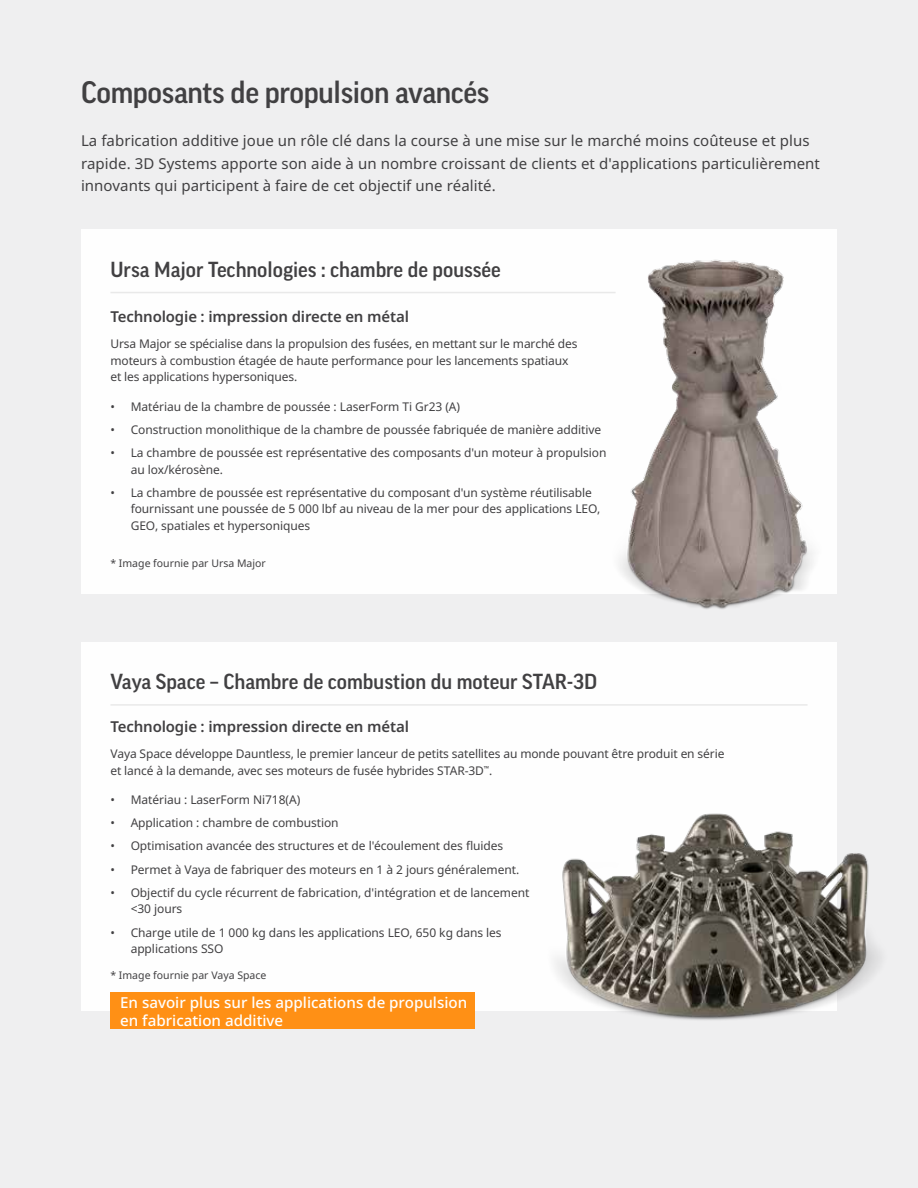
<style>
.page{position:relative;width:918px;height:1188px;background:#efeff0}
.page>*{position:absolute;margin:0;border:0;box-sizing:border-box;transform-origin:0 0}
.t1{font:500 30px "Good Pro";letter-spacing:-.01em;color:#414042}
.t2{font:500 21px "Good Pro";color:#414042}
.t3{font:500 15.15px/18px "Noto Sans";color:#fff}
.t4{font:15px/22.5px "Noto Sans";letter-spacing:.005em;color:#414042}
.t5{font:600 15px "Noto Sans";letter-spacing:-.01em;color:#414042}
.t6{font:12px/16.5px "Noto Sans";letter-spacing:-.005em;color:#414042}
.t7{font:10.5px "Noto Sans";color:#414042}
</style>
<div class="page">
<div style="left:81px;top:642px;width:756px;height:369px;background:#fefefe"></div>
<div style="left:81px;top:229px;width:756px;height:365px;background:#fefefe"></div>
<img style="left:555px;top:813px;width:326px;height:207px">
<hr style="left:110px;top:292px;width:506px;height:1px;background:#bbb">
<hr style="left:110px;top:704px;width:698px;height:2px;background:#bbb">
<div style="left:110px;top:993px;width:365px;height:36px;background:#ff9015"></div>
<img style="left:585px;top:259px;width:228px;height:350px">
<h1 class="t1" style="left:81px;top:75px;width:410px">Composants de propulsion avancés</h1>
<p class="t4" style="left:81px;top:129px;width:741px">La fabrication additive joue un rôle clé dans la course à une mise sur le marché moins coûteuse et plus rapide. 3D Systems apporte son aide à un nombre croissant de clients et d'applications particulièrement innovants qui participent à faire de cet objectif une réalité.</p>
<h2 class="t2" style="left:110px;top:258px;width:392px">Ursa Major Technologies : chambre de poussée</h2>
<p class="t5" style="left:110px;top:306px;width:300px">Technologie : impression directe en métal</p>
<p class="t6" style="left:110px;top:336px;width:469px">Ursa Major se spécialise dans la propulsion des fusées, en mettant sur le marché des moteurs à combustion étagée de haute performance pour les lancements spatiaux et les applications hypersoniques.</p>
<p class="t6" style="left:110px;top:398px;width:351px">• Matériau de la chambre de poussée : LaserForm Ti Gr23 (A)</p>
<p class="t6" style="left:110px;top:421px;width:492px">• Construction monolithique de la chambre de poussée fabriquée de manière additive</p>
<p class="t6" style="left:131px;top:444px;width:477px;text-indent:-20px">• La chambre de poussée est représentative des composants d'un moteur à propulsion au lox/kérosène.</p>
<p class="t6" style="left:131px;top:484px;width:471px;text-indent:-20px">• La chambre de poussée est représentative du composant d'un système réutilisable fournissant une poussée de 5 000 lbf au niveau de la mer pour des applications LEO,<br>GEO, spatiales et hypersoniques</p>
<p class="t7" style="left:110px;top:556px;width:157px">* Image fournie par Ursa Major</p>
<h2 class="t2" style="left:110px;top:669px;width:488px">Vaya Space – Chambre de combustion du moteur STAR-3D</h2>
<p class="t5" style="left:110px;top:716px;width:300px">Technologie : impression directe en métal</p>
<p class="t6" style="left:110px;top:745px;width:616px">Vaya Space développe Dauntless, le premier lanceur de petits satellites au monde pouvant être produit en série et lancé à la demande, avec ses moteurs de fusée hybrides STAR-3D<sup>™</sup>.</p>
<p class="t6" style="left:110px;top:791px;width:191px">• Matériau : LaserForm Ni718(A)</p>
<p class="t6" style="left:110px;top:814px;width:230px">• Application : chambre de combustion</p>
<p class="t6" style="left:110px;top:838px;width:394px">• Optimisation avancée des structures et de l'écoulement des fluides</p>
<p class="t6" style="left:110px;top:861px;width:410px">• Permet à Vaya de fabriquer des moteurs en 1 à 2 jours généralement.</p>
<p class="t6" style="left:131px;top:884px;width:400px;text-indent:-20px">• Objectif du cycle récurrent de fabrication, d'intégration et de lancement &lt;30 jours</p>
<p class="t6" style="left:131px;top:924px;width:372px;text-indent:-20px">• Charge utile de 1 000 kg dans les applications LEO, 650 kg dans les applications SSO</p>
<p class="t7" style="left:110px;top:968px;width:158px">* Image fournie par Vaya Space</p>
<p class="t3" style="left:120px;top:994px;width:349px">En savoir plus sur les applications de propulsion en fabrication additive</p>
</div>
